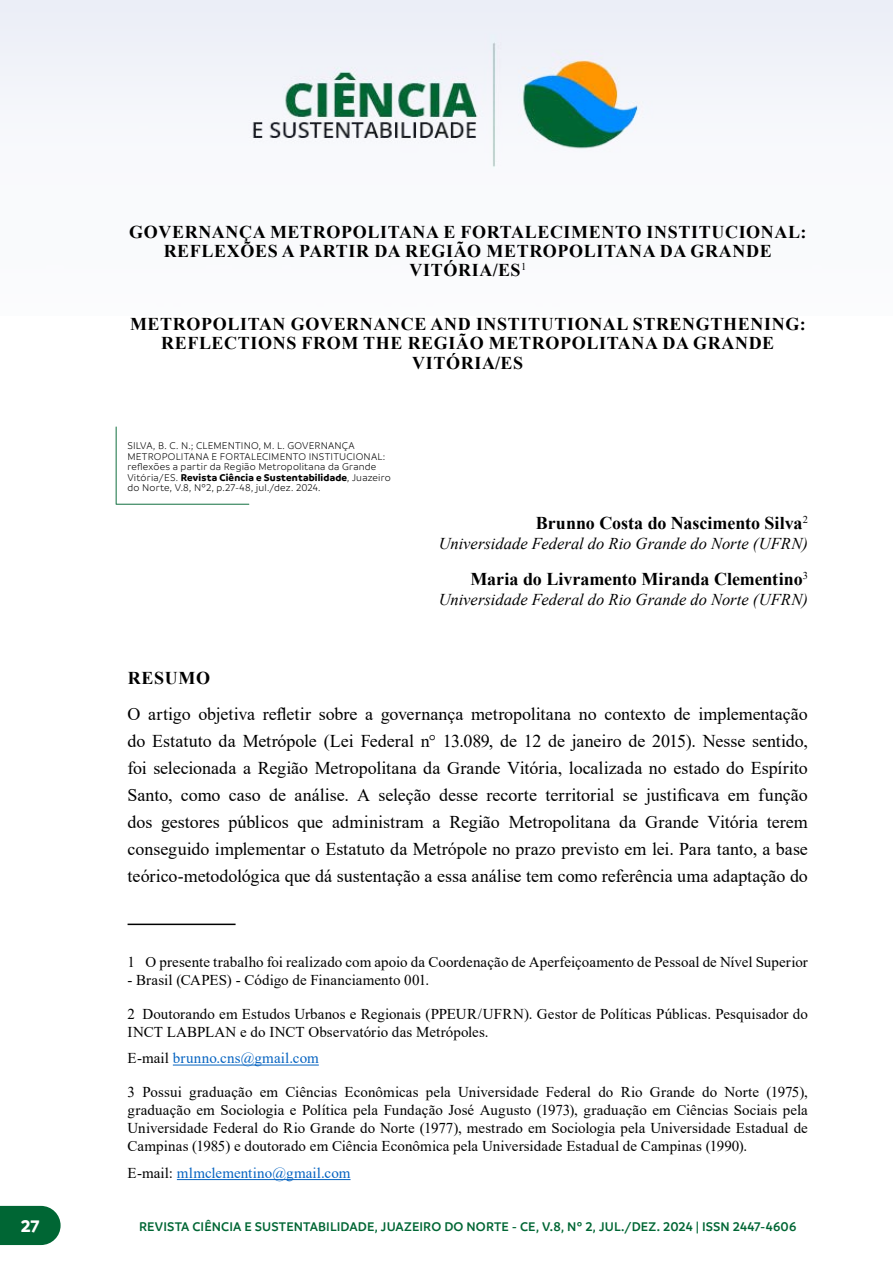
<style>
.page{position:relative;width:893px;height:1263px;background:#fff}
.page>*{position:absolute;margin:0;border:0;box-sizing:border-box;transform-origin:0 0}
.t1{font:18px/27px "Times New Roman";color:#000;text-align:justify}
.t2{font:700 18px/19.4px "Times New Roman";letter-spacing:.035em;color:#000;text-align:center}
.t3{font:700 18px "Times New Roman";color:#000}
.t4{font:700 18px "Times New Roman";letter-spacing:-.005em;color:#000}
.t5{font:700 18px "Branding SF";color:#fff}
.t6{font:italic 16.5px "Times New Roman";color:#000}
.t7{font:15px/18px "Times New Roman";letter-spacing:.005em;color:#000}
.t8{font:15px "Times New Roman";letter-spacing:.01em;color:#0563c1}
.t9{font:600 13.5px "Branding SF";letter-spacing:.01em;color:#006634}
.t10{font:300 10.5px/10.5px "Branding SF";letter-spacing:.02em;color:#000}
.s1{font-weight:700}
.s2{color:#000}
</style>
<div class="page">
<svg style="left:0;top:1206px;width:61px;height:39px;background:#137143"></svg>
<img style="left:0;top:0;width:893px;height:168px">
<hr style="left:128px;top:923px;width:108px;height:2px;background:#000">
<hr style="left:173px;top:1065px;width:146px;height:1px;background:#0563c1">
<hr style="left:177px;top:1179px;width:174px;height:1px;background:#0563c1">
<svg style="left:116px;top:427px;width:133px;height:78px"></svg>
<p class="t2" style="left:129px;top:221px;width:679px">GOVERNANÇA METROPOLITANA E FORTALECIMENTO INSTITUCIONAL:<br>REFLEXÕES A PARTIR DA REGIÃO METROPOLITANA DA GRANDE<br>VITÓRIA/ES<sup>1</sup></p>
<p class="t2" style="left:130px;top:314px;width:677px">METROPOLITAN GOVERNANCE AND INSTITUTIONAL STRENGTHENING:<br>REFLECTIONS FROM THE REGIÃO METROPOLITANA DA GRANDE<br>VITÓRIA/ES</p>
<p class="t10" style="left:127px;top:440px;width:265px">SILVA, B. C. N.; CLEMENTINO, M. L. GOVERNANÇA METROPOLITANA E FORTALECIMENTO INSTITUCIONAL: reflexões a partir da Região Metropolitana da Grande Vitória/ES. <span class="s1">Revista Ciência e Sustentabilidade</span>, Juazeiro do Norte, V.8, Nº2, p.27-48, jul./dez. 2024.</p>
<p class="t4" style="left:536px;top:510px;width:274px">Brunno Costa do Nascimento Silva<sup>2</sup></p>
<p class="t6" style="left:439px;top:532px;width:371px">Universidade Federal do Rio Grande do Norte (UFRN)</p>
<p class="t3" style="left:470px;top:566px;width:339px">Maria do Livramento Miranda Clementino<sup>3</sup></p>
<p class="t6" style="left:439px;top:588px;width:371px">Universidade Federal do Rio Grande do Norte (UFRN)</p>
<p class="t2" style="left:128px;top:668px;width:84px">RESUMO</p>
<p class="t1" style="left:128px;top:699px;width:682px">O artigo objetiva refletir sobre a governança metropolitana no contexto de implementação do Estatuto da Metrópole (Lei Federal n° 13.089, de 12 de janeiro de 2015). Nesse sentido, foi selecionada a Região Metropolitana da Grande Vitória, localizada no estado do Espírito Santo, como caso de análise. A seleção desse recorte territorial se justificava em função dos gestores públicos que administram a Região Metropolitana da Grande Vitória terem conseguido implementar o Estatuto da Metrópole no prazo previsto em lei. Para tanto, a base teórico-metodológica que dá sustentação a essa análise tem como referência uma adaptação do</p>
<p class="t7" style="left:128px;top:952px;width:682px">1 O presente trabalho foi realizado com apoio da Coordenação de Aperfeiçoamento de Pessoal de Nível Superior</p>
<p class="t7" style="left:128px;top:970px;width:303px">- Brasil (CAPES) - Código de Financiamento 001.</p>
<p class="t7" style="left:128px;top:1004px;width:682px">2 Doutorando em Estudos Urbanos e Regionais (PPEUR/UFRN). Gestor de Políticas Públicas. Pesquisador do<br>INCT LABPLAN e do INCT Observatório das Metrópoles.</p>
<p class="t8" style="left:128px;top:1048px;width:193px"><span class="s2">E-mail</span> brunno.cns@gmail.com</p>
<p class="t7" style="left:128px;top:1083px;width:682px;text-align:justify">3 Possui graduação em Ciências Econômicas pela Universidade Federal do Rio Grande do Norte (1975), graduação em Sociologia e Política pela Fundação José Augusto (1973), graduação em Ciências Sociais pela Universidade Federal do Rio Grande do Norte (1977), mestrado em Sociologia pela Universidade Estadual de Campinas (1985) e doutorado em Ciência Econômica pela Universidade Estadual de Campinas (1990).</p>
<p class="t8" style="left:128px;top:1162px;width:224px"><span class="s2">E-mail:</span> mlmclementino@gmail.com</p>
<p class="t5" style="left:21px;top:1215px;width:20px">27</p>
<p class="t9" style="left:139px;top:1219px;width:659px">REVISTA CIÊNCIA E SUSTENTABILIDADE, JUAZEIRO DO NORTE - CE, V.8, Nº 2, JUL./DEZ. 2024 | ISSN 2447-4606</p>
</div>
